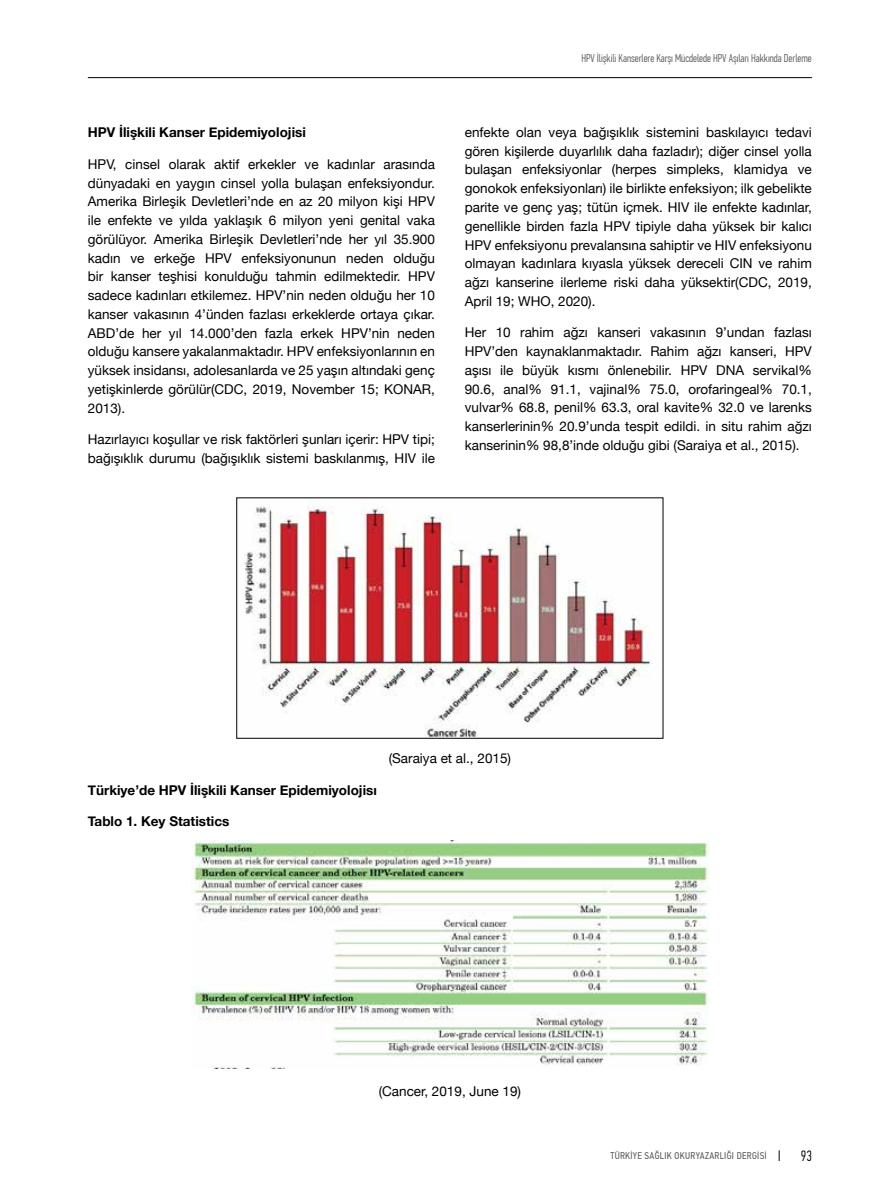
<style>
.page{position:relative;width:893px;height:1191px;background:#fff}
.page>*{position:absolute;margin:0;border:0;box-sizing:border-box;transform-origin:0 0}
.t1{font:300 15px "PF Din Text Comp Pro";color:#000}
.t2{font:13.5px/18.8px "Helvetica Neue";color:#000;text-align:justify}
.t3{font:700 13.5px "Helvetica Neue";color:#000}
.t4{font:300 11.25px "PF Din Text Comp Pro";color:#575756}
.t5{font:9.75px "PF Din Text Cond Pro";letter-spacing:.03em;color:#575756}
</style>
<div class="page">
<svg style="left:778px;top:1150px;width:2px;height:11px"></svg>
<hr style="left:88px;top:77px;width:724px;height:1px;background:#000">
<img style="left:244px;top:501px;width:407px;height:235px">
<img style="left:191px;top:840px;width:518px;height:228px">
<p class="t3" style="left:88px;top:122px;width:220px">HPV İlişkili Kanser Epidemiyolojisi</p>
<p class="t2" style="left:88px;top:155px;width:349px">HPV, cinsel olarak aktif erkekler ve kadınlar arasında dünyadaki en yaygın cinsel yolla bulaşan enfeksiyondur.<br>Amerika Birleşik Devletleri’nde en az 20 milyon kişi HPV ile enfekte ve yılda yaklaşık 6 milyon yeni genital vaka görülüyor. Amerika Birleşik Devletleri’nde her yıl 35.900 kadın ve erkeğe HPV enfeksiyonunun neden olduğu bir kanser teşhisi konulduğu tahmin edilmektedir. HPV sadece kadınları etkilemez. HPV’nin neden olduğu her 10 kanser vakasının 4’ünden fazlası erkeklerde ortaya çıkar.<br>ABD’de her yıl 14.000’den fazla erkek HPV’nin neden olduğu kansere yakalanmaktadır. HPV enfeksiyonlarının en yüksek insidansı, adolesanlarda ve 25 yaşın altındaki genç yetişkinlerde görülür(CDC, 2019, November 15; KONAR, 2013).</p>
<p class="t2" style="left:88px;top:431px;width:349px">Hazırlayıcı koşullar ve risk faktörleri şunları içerir: HPV tipi; bağışıklık durumu (bağışıklık sistemi baskılanmış, HIV ile</p>
<p class="t4" style="left:581px;top:51px;width:232px">HPV İlişkili Kanserlere Karşı Mücdelede HPV Aşıları Hakkında Derleme</p>
<p class="t2" style="left:465px;top:124px;width:349px">enfekte olan veya bağışıklık sistemini baskılayıcı tedavi gören kişilerde duyarlılık daha fazladır); diğer cinsel yolla bulaşan enfeksiyonlar (herpes simpleks, klamidya ve gonokok enfeksiyonları) ile birlikte enfeksiyon; ilk gebelikte parite ve genç yaş; tütün içmek. HIV ile enfekte kadınlar, genellikle birden fazla HPV tipiyle daha yüksek bir kalıcı HPV enfeksiyonu prevalansına sahiptir ve HIV enfeksiyonu olmayan kadınlara kıyasla yüksek dereceli CIN ve rahim ağzı kanserine ilerleme riski daha yüksektir(CDC, 2019, April 19; WHO, 2020).</p>
<p class="t2" style="left:465px;top:324px;width:349px">Her 10 rahim ağzı kanseri vakasının 9’undan fazlası HPV’den kaynaklanmaktadır. Rahim ağzı kanseri, HPV aşısı ile büyük kısmı önlenebilir. HPV DNA servikal% 90.6, anal% 91.1, vajinal% 75.0, orofaringeal% 70.1, vulvar% 68.8, penil% 63.3, oral kavite% 32.0 ve larenks kanserlerinin% 20.9’unda tespit edildi. in situ rahim ağzı kanserinin% 98,8’inde olduğu gibi (Saraiya et al., 2015).</p>
<p class="t3" style="left:88px;top:779px;width:291px">Türkiye’de HPV İlişkili Kanser Epidemiyolojisı</p>
<p class="t3" style="left:88px;top:811px;width:143px">Tablo 1. Key Statistics</p>
<p class="t2" style="left:389px;top:750px;width:124px">(Saraiya et al., 2015)</p>
<p class="t2" style="left:379px;top:1082px;width:144px">(Cancer, 2019, June 19)</p>
<p class="t5" style="left:610px;top:1149px;width:158px">TÜRKİYE SAĞLIK OKURYAZARLIĞI DERGİSİ</p>
<p class="t1" style="left:801px;top:1147px;width:13px">93</p>
</div>
